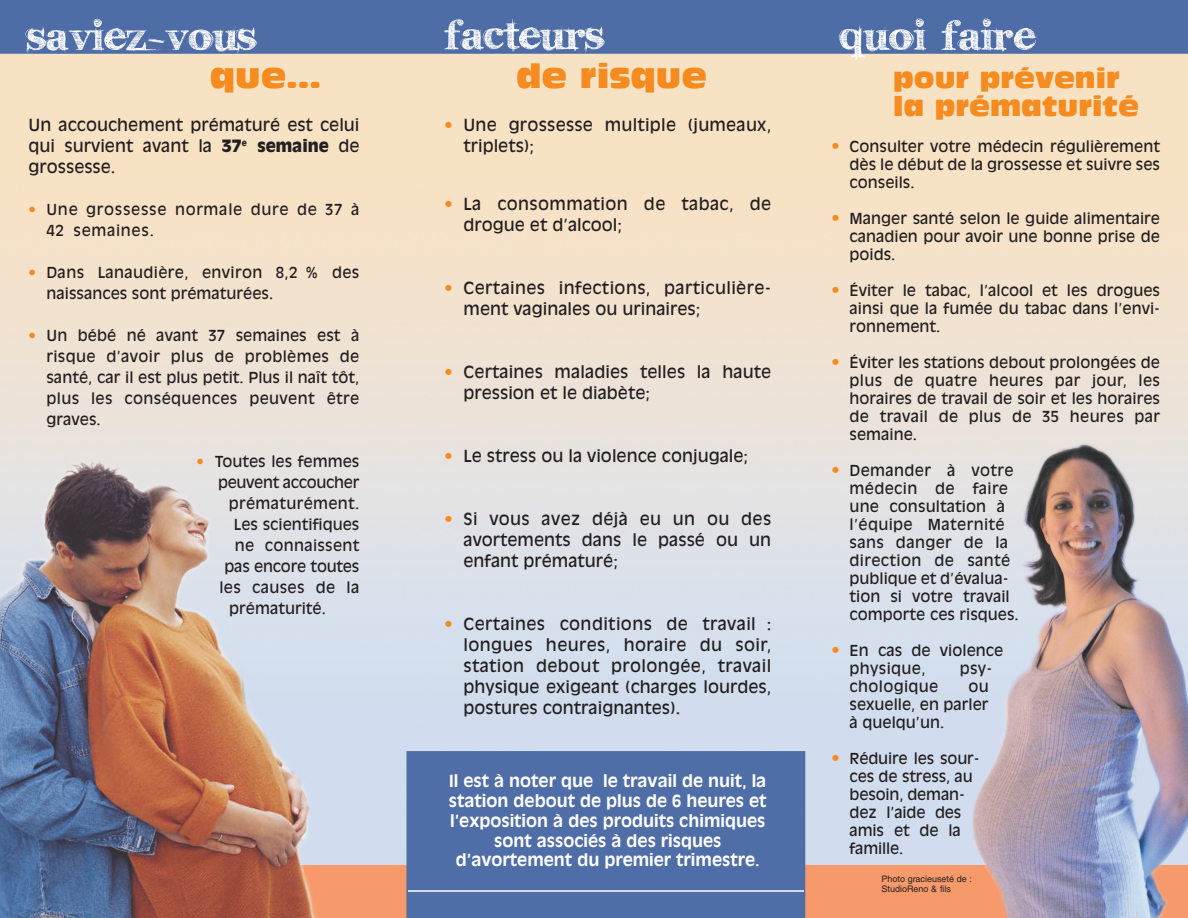
<style>
.page{position:relative;width:1188px;height:918px;background:#fff}
.page>*{position:absolute;margin:0;border:0;box-sizing:border-box;transform-origin:0 0}
.t1{font:33px "Antique Olive Compact";color:#f68b1f}
.t2{font:27px/28.5px "Antique Olive Compact";color:#f68b1f}
.t3{font:16.5px/21px "Antique Olive";color:#231f20;text-align:justify}
.t4{font:700 16.5px/19.8px "Antique Olive";color:#fff;text-align:center}
.t5{font:16.5px/21px "Antique Olive";letter-spacing:.02em;color:#231f20}
.t6{font:15px/18px "Antique Olive";color:#231f20;text-align:justify}
.t7{font:15px/18px "Antique Olive";letter-spacing:.02em;color:#231f20}
.t8{font:15px/21px "Antique Olive";letter-spacing:.045em;color:#231f20}
.t9{font:15px "Antique Olive";letter-spacing:-.02em;color:#231f20}
.t10{font:9px/10.8px "Helvetica";color:#231f20}
.s1{color:#f68b1f}
.s2{font-weight:900}
.s3{font-size:16.5px;color:#f68b1f}
</style>
<div class="page">
<img style="left:0;top:0;width:1188px;height:918px">
<hr style="left:408px;top:890px;width:396px;height:2px;background:#fff">
<svg style="left:25px;top:19px;width:232px;height:35px;background:#7b92bd"></svg>
<svg style="left:444px;top:19px;width:161px;height:34px;background:#8399c1"></svg>
<svg style="left:839px;top:18px;width:87px;height:41px;background:#92a2c2"></svg>
<svg style="left:941px;top:18px;width:96px;height:34px;background:#8499c1"></svg>
<h1 class="t1" style="left:210px;top:63px;width:113px">que...</h1>
<h1 class="t1" style="left:516px;top:63px;width:192px">de risque</h1>
<h2 class="t2" style="left:893px;top:65px;width:247px">pour prévenir la prématurité</h2>
<p class="t3" style="left:463px;top:116px;width:309px;text-indent:-19px"><span class="s1">•</span> Une grossesse multiple (jumeaux, triplets);</p>
<p class="t3" style="left:28px;top:116px;width:333px">Un accouchement prématuré est celui qui survient avant la <span class="s2">37</span><sup>E</sup> <span class="s2">SEMAINE</span> de grossesse.</p>
<p class="t8" style="left:47px;top:200px;width:314px;text-indent:-18px"><span class="s1">•</span> Une grossesse normale dure de 37 à<br>42 semaines.</p>
<p class="t6" style="left:47px;top:263px;width:314px;line-height:21px;text-indent:-18px"><span class="s1">•</span> Dans Lanaudière, environ 8,2 % des naissances sont prématurées.</p>
<p class="t6" style="left:46px;top:326px;width:314px;line-height:21px;text-indent:-18px"><span class="s1">•</span> Un bébé né avant 37 semaines est à risque d’avoir plus de problèmes de santé, car il est plus petit. Plus il naît tôt, plus les conséquences peuvent être graves.</p>
<p class="t6" style="left:197px;top:454px;width:164px"><span class="s1">•</span> Toutes les femmes</p>
<p class="t9" style="left:218px;top:477px;width:143px">peuvent accoucher</p>
<p class="t7" style="left:229px;top:496px;width:132px">prématurément.</p>
<p class="t6" style="left:234px;top:517px;width:127px">Les scientifiques</p>
<p class="t7" style="left:235px;top:538px;width:126px">ne connaissent</p>
<p class="t6" style="left:225px;top:559px;width:136px">pas encore toutes</p>
<p class="t7" style="left:219px;top:580px;width:141px">les causes de la</p>
<p class="t6" style="left:229px;top:601px;width:98px">prématurité.</p>
<p class="t6" style="left:850px;top:138px;width:312px;text-indent:-18px"><span class="s3">•</span> Consulter votre médecin régulièrement dès le début de la grossesse et suivre ses conseils.</p>
<p class="t6" style="left:850px;top:210px;width:312px;text-indent:-18px"><span class="s3">•</span> Manger santé selon le guide alimentaire canadien pour avoir une bonne prise de poids.</p>
<p class="t6" style="left:850px;top:282px;width:312px;text-indent:-18px"><span class="s3">•</span> Éviter le tabac, l’alcool et les drogues ainsi que la fumée du tabac dans l’envi&shy;ronnement.</p>
<p class="t6" style="left:850px;top:354px;width:312px;text-indent:-18px"><span class="s3">•</span> Éviter les stations debout prolongées de plus de quatre heures par jour, les horaires de travail de soir et les horaires de travail de plus de 35 heures par semaine.</p>
<p class="t7" style="left:850px;top:462px;width:171px;text-indent:-18px"><span class="s3">•</span> Demander à votre médecin de faire une consultation à l’équipe Maternité sans danger de la direction de santé publique et d’évalua&shy;tion si votre travail comporte ces risques.</p>
<p class="t6" style="left:850px;top:642px;width:155px;text-indent:-18px"><span class="s3">•</span> En cas de violence physique,</p>
<p class="t5" style="left:464px;top:194px;width:309px;text-indent:-19px"><span class="s1">•</span> La consommation de tabac, de drogue et d’alcool;</p>
<p class="t5" style="left:464px;top:278px;width:309px;text-indent:-19px"><span class="s1">•</span> Certaines infections, particulière&shy;ment vaginales ou urinaires;</p>
<p class="t3" style="left:464px;top:362px;width:309px;text-indent:-19px"><span class="s1">•</span> Certaines maladies telles la haute pression et le diabète;</p>
<p class="t3" style="left:444px;top:446px;width:305px"><span class="s1">•</span> Le stress ou la violence conjugale;</p>
<p class="t3" style="left:464px;top:509px;width:309px;text-indent:-19px"><span class="s1">•</span> Si vous avez déjà eu un ou des avortements dans le passé ou un enfant prématuré;</p>
<p class="t3" style="left:464px;top:614px;width:309px;text-indent:-19px"><span class="s1">•</span> Certaines conditions de travail : longues heures, horaire du soir, station debout prolongée, travail physique exigeant (charges lourdes, postures contraignantes).</p>
<p class="t6" style="left:960px;top:660px;width:34px">psy-</p>
<p class="t7" style="left:850px;top:678px;width:90px">chologique</p>
<p class="t6" style="left:850px;top:678px;width:141px;text-indent:119px">ou sexuelle, en parler à quelqu’un.</p>
<p class="t6" style="left:850px;top:750px;width:131px;text-align:left;text-indent:-18px"><span class="s3">•</span> Réduire les sour&shy;ces de stress, au besoin, deman&shy;dez l’aide des amis et de la famille.</p>
<p class="t4" style="left:449px;top:772px;width:319px">Il est à noter que le travail de nuit, la station debout de plus de 6 heures et l’exposition à des produits chimiques sont associés à des risques d’avortement du premier trimestre.</p>
<p class="t10" style="left:882px;top:874px;width:92px">Photo gracieuseté de :<br>StudioReno &amp; fils</p>
</div>
